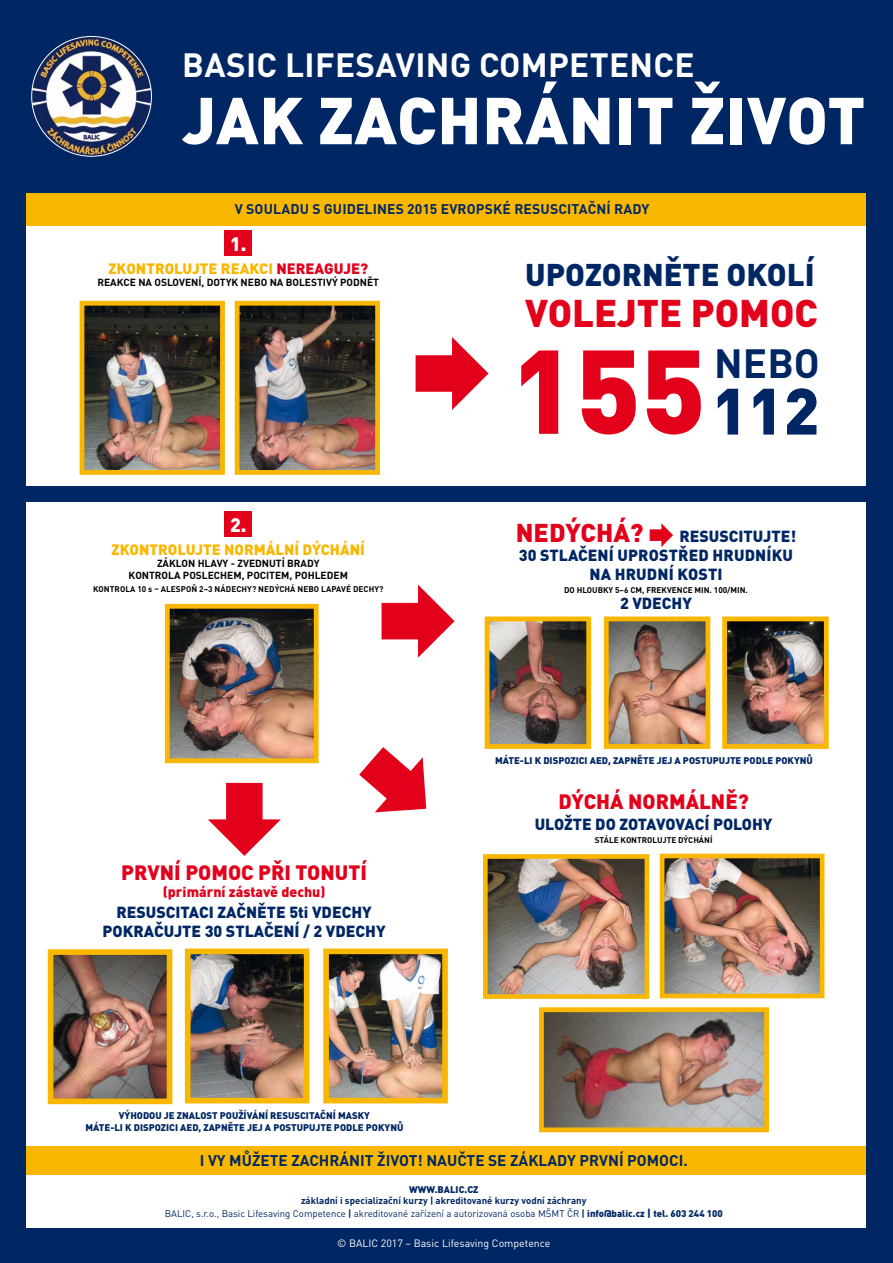
<style>
.page{position:relative;width:893px;height:1263px;background:#002764}
.page>*{position:absolute;margin:0;border:0;box-sizing:border-box;transform-origin:0 0}
.t1{font:900 117.07px "DIN Pro";color:#e2001a}
.t2{font:900 65.18px "DIN Pro";letter-spacing:.01em;color:#fff}
.t3{font:900 64.43px "DIN Pro";color:#002764}
.t4{font:700 40.35px "DIN Pro";color:#002764}
.t5{font:900 38.1px "DIN Pro";color:#e2001a}
.t6{font:700 33.22px "DIN Pro";letter-spacing:.01em;color:#fff}
.t7{font:900 31.05px "DIN Pro";color:#002764}
.t8{font:900 25.42px "DIN Pro";color:#e2001a}
.t9{font:900 20.55px "DIN Pro";color:#e2001a}
.t10{font:900 19.35px "DIN Pro";color:#fff}
.t11{font:900 15.9px/18.2px "DIN Pro";color:#002764;text-align:center}
.t12{font:700 15.38px "DIN Pro";color:#002764}
.t13{font:900 14.85px "DIN Pro";color:#fab700}
.t14{font:900 14.17px "DIN Pro";color:#e2001a}
.t15{font:700 13.95px "DIN Pro";letter-spacing:.01em;color:#002764}
.t16{font:10.57px "DIN Pro";color:#fff}
.t17{font:700 10.2px/12.2px "DIN Pro";color:#000;text-align:center}
.t18{font:9.6px/12.7px "DIN Pro";color:#002764;text-align:center}
.t19{font:900 9.6px/12.5px "DIN Pro";color:#002764;text-align:center}
.t20{font:700 8.25px "DIN Pro";color:#000}
.s1{color:#e2001a}
.s2{font-weight:700}
.s3{font-weight:900}
.s4{font-weight:900;font-size:10.57px}
</style>
<div class="page">
<div style="left:26px;top:1173px;width:840px;height:54px;background:#fff"></div>
<div style="left:26px;top:502px;width:840px;height:672px;background:#fff"></div>
<div style="left:26px;top:226px;width:840px;height:260px;background:#fff"></div>
<div style="left:26px;top:193px;width:840px;height:33px;background:#fab700"></div>
<img style="left:86px;top:307px;width:133px;height:162px">
<div style="left:80px;top:301px;width:145px;height:174px;border:5px solid #fab700"></div>
<img style="left:241px;top:307px;width:133px;height:162px">
<div style="left:235px;top:301px;width:145px;height:174px;border:5px solid #fab700"></div>
<img style="left:491px;top:622px;width:94px;height:121px">
<div style="left:485px;top:616px;width:106px;height:133px;border:5px solid #fab700"></div>
<img style="left:610px;top:622px;width:94px;height:121px">
<div style="left:604px;top:616px;width:106px;height:133px;border:5px solid #fab700"></div>
<img style="left:728px;top:622px;width:95px;height:121px">
<div style="left:722px;top:616px;width:107px;height:133px;border:5px solid #fab700"></div>
<img style="left:489px;top:860px;width:154px;height:133px">
<div style="left:483px;top:854px;width:166px;height:145px;border:5px solid #fab700"></div>
<img style="left:666px;top:860px;width:152px;height:132px">
<div style="left:660px;top:854px;width:164px;height:144px;border:5px solid #fab700"></div>
<img style="left:545px;top:1013px;width:218px;height:113px">
<div style="left:539px;top:1007px;width:230px;height:125px;border:5px solid #fab700"></div>
<img style="left:55px;top:956px;width:110px;height:141px">
<div style="left:48px;top:949px;width:124px;height:155px;border:6px solid #fab700"></div>
<img style="left:330px;top:955px;width:111px;height:141px">
<div style="left:323px;top:948px;width:125px;height:155px;border:6px solid #fab700"></div>
<img style="left:192px;top:955px;width:110px;height:141px">
<div style="left:185px;top:948px;width:124px;height:155px;border:6px solid #fab700"></div>
<div style="left:225px;top:231px;width:27px;height:25px;background:#e2001a"></div>
<img style="left:171px;top:610px;width:142px;height:147px">
<div style="left:165px;top:604px;width:154px;height:159px;border:5px solid #fab700"></div>
<div style="left:225px;top:512px;width:27px;height:25px;background:#e2001a"></div>
<div style="left:26px;top:1146px;width:840px;height:28px;background:#fab700"></div>
<img style="left:32px;top:36px;width:119px;height:120px;border-radius:60px">
<h3 class="t6" style="left:182px;top:42px;width:514px">BASIC LIFESAVING COMPETENCE</h3>
<h2 class="t2" style="left:182px;top:76px;width:684px">JAK ZACHRÁNIT ŽIVOT</h2>
<h3 class="t15" style="left:235px;top:199px;width:416px">V SOULADU S GUIDELINES 2015 EVROPSKÉ RESUSCITAČNÍ RADY</h3>
<h3 class="t10" style="left:230px;top:231px;width:18px">1.</h3>
<h3 class="t13" style="left:108px;top:258px;width:261px">ZKONTROLUJTE REAKCI <span class="s1">NEREAGUJE?</span></h3>
<p class="t17" style="left:97px;top:276px;width:283px">REAKCE NA OSLOVENÍ, DOTYK NEBO NA BOLESTIVÝ PODNĚT</p>
<h3 class="t10" style="left:230px;top:512px;width:18px">2.</h3>
<h3 class="t13" style="left:112px;top:539px;width:255px">ZKONTROLUJTE NORMÁLNÍ DÝCHÁNÍ</h3>
<p class="t17" style="left:129px;top:557px;width:221px">ZÁKLON HLAVY - ZVEDNUTÍ BRADY<br>KONTROLA POSLECHEM, POCITEM, POHLEDEM</p>
<p class="t20" style="left:93px;top:583px;width:292px">KONTROLA 10 s – ALESPOŇ 2–3 NÁDECHY? NEDÝCHÁ NEBO LAPAVÉ DECHY?</p>
<h3 class="t9" style="left:121px;top:859px;width:247px">PRVNÍ POMOC PŘI TONUTÍ</h3>
<h3 class="t14" style="left:163px;top:883px;width:164px">(primární zástavě dechu)</h3>
<h3 class="t11" style="left:103px;top:903px;width:285px">RESUSCITACI ZAČNĚTE 5ti VDECHY<br>POKRAČUJTE 30 STLAČENÍ / 2 VDECHY</h3>
<p class="t19" style="left:85px;top:1109px;width:319px">VÝHODOU JE ZNALOST POUŽÍVÁNÍ RESUSCITAČNÍ MASKY<br>MÁTE-LI K DISPOZICI AED, ZAPNĚTE JEJ A POSTUPUJTE PODLE POKYNŮ</p>
<h3 class="t7" style="left:525px;top:254px;width:291px">UPOZORNĚTE OKOLÍ</h3>
<h3 class="t5" style="left:525px;top:288px;width:294px">VOLEJTE POMOC</h3>
<h1 class="t1" style="left:511px;top:312px;width:197px">155</h1>
<h3 class="t4" style="left:714px;top:336px;width:107px">NEBO</h3>
<h3 class="t3" style="left:712px;top:367px;width:109px">112</h3>
<h3 class="t8" style="left:516px;top:515px;width:129px">NEDÝCHÁ?</h3>
<h3 class="t11" style="left:679px;top:526px;width:118px">RESUSCITUJTE!</h3>
<h3 class="t11" style="left:519px;top:545px;width:276px">30 STLAČENÍ UPROSTŘED HRUDNÍKU</h3>
<h3 class="t11" style="left:589px;top:565px;width:135px">NA HRUDNÍ KOSTI</h3>
<p class="t20" style="left:564px;top:584px;width:185px">DO HLOUBKY 5–6 CM, FREKVENCE MIN. 100/MIN.</p>
<h3 class="t11" style="left:620px;top:593px;width:74px">2 VDECHY</h3>
<p class="t19" style="left:495px;top:754px;width:319px">MÁTE-LI K DISPOZICI AED, ZAPNĚTE JEJ A POSTUPUJTE PODLE POKYNŮ</p>
<h3 class="t9" style="left:558px;top:788px;width:192px">DÝCHÁ NORMÁLNĚ?</h3>
<h3 class="t11" style="left:535px;top:815px;width:239px">ULOŽTE DO ZOTAVOVACÍ POLOHY</h3>
<p class="t20" style="left:595px;top:834px;width:119px">STÁLE KONTROLUJTE DÝCHÁNÍ</p>
<h3 class="t12" style="left:200px;top:1150px;width:489px">I VY MŮŽETE ZACHRÁNIT ŽIVOT! NAUČTE SE ZÁKLADY PRVNÍ POMOCI.</h3>
<p class="t19" style="left:409px;top:1182px;width:71px">WWW.BALIC.CZ</p>
<p class="t18" style="left:165px;top:1194px;width:560px"><span class="s2">základní i specializační kurzy | akreditované kurzy vodní záchrany<br></span>BALIC, s.r.o., Basic Lifesaving Competence <span class="s2">|</span> akreditované zařízení a autorizovaná osoba MŠMT ČR <span class="s2">|</span> <span class="s3">info@balic.cz</span> <span class="s4">|</span> <span class="s3">tel. 603 244 100</span></p>
<p class="t16" style="left:337px;top:1236px;width:215px">© BALIC 2017 – Basic Lifesaving Competence</p>
</div>
